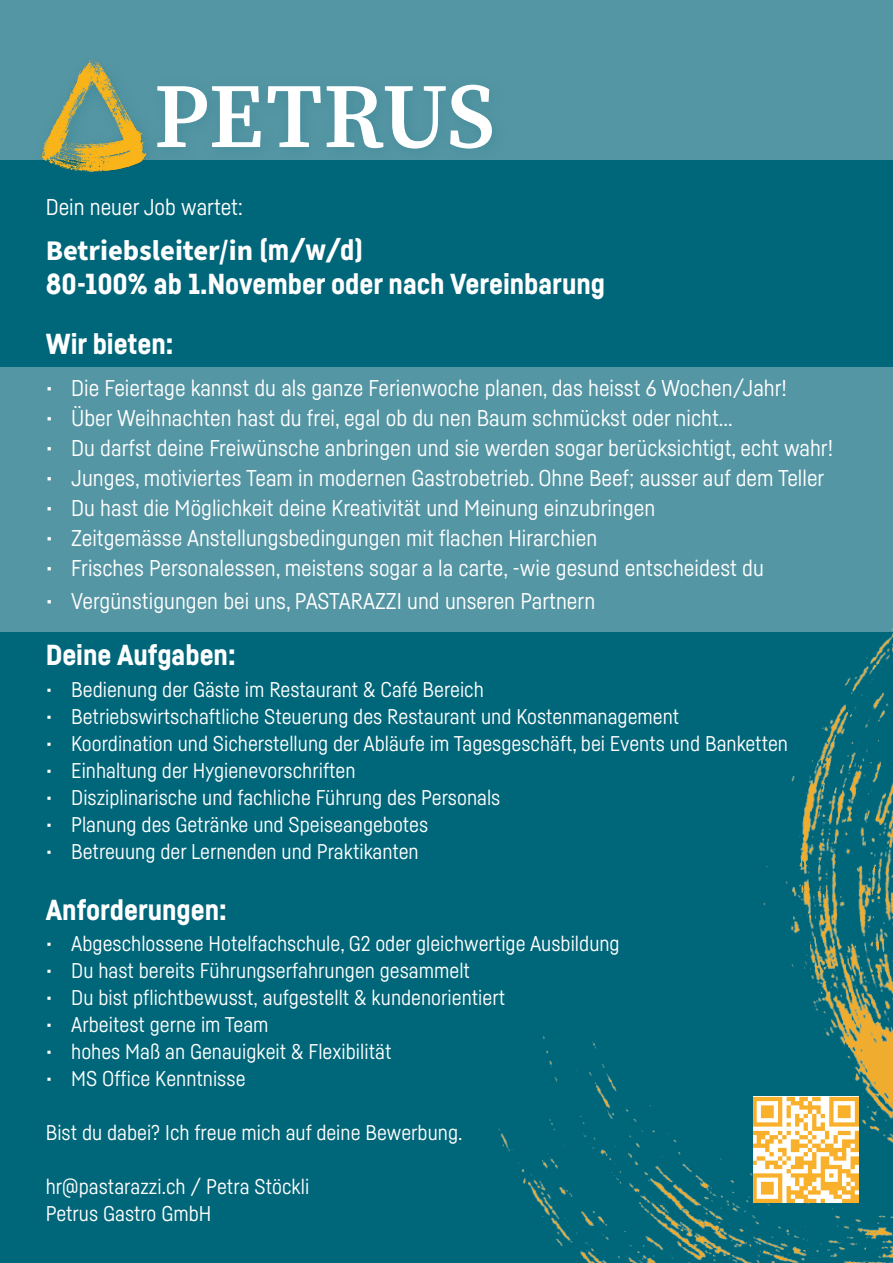
<style>
.page{position:relative;width:893px;height:1263px;background:#006679}
.page>*{position:absolute;margin:0;border:0;box-sizing:border-box;transform-origin:0 0}
.t1{font:900 28.5px/60px "Fabrikat";color:#fff}
.t2{font:700 28.5px "Source Sans Pro";color:#fff}
.t3{font:22.5px "Fabrikat";color:#fff}
.t4{font:21px/27px "Fabrikat";color:#fff}
.s1{font-family:"Fabrikat";font-weight:900}
</style>
<div class="page">
<div style="left:0;top:367px;width:893px;height:264px;background:#5596a4"></div>
<img style="left:376px;top:628px;width:517px;height:635px">
<div style="left:0;top:0;width:893px;height:160px;background:#5596a4"></div>
<div style="left:30px;top:50px;width:134px;height:141px;background:#006679;opacity:.24"></div>
<img style="left:37px;top:57px;width:113px;height:118px">
<div style="left:147px;top:74px;width:362px;height:92px;background:#006679;opacity:.21"></div>
<svg style="left:157px;top:86px;width:104px;height:61px"></svg>
<svg style="left:268px;top:86px;width:53px;height:61px"></svg>
<svg style="left:327px;top:85px;width:165px;height:64px"></svg>
<img style="left:753px;top:1097px;width:106px;height:106px">
<p class="t3" style="left:46px;top:193px;width:199px">Dein neuer Job wartet:</p>
<h1 class="t2" style="left:46px;top:231px;width:319px">Betriebsleiter/in <span class="s1">(m/w/d)</span></h1>
<h1 class="t1" style="left:46px;top:254px;width:561px">80-100% ab 1.November oder nach Vereinbarung<br>Wir bieten:</h1>
<p class="t3" style="left:46px;top:375px;width:743px">• Die Feiertage kannst du als ganze Ferienwoche planen, das heisst 6 Wochen/Jahr!</p>
<p class="t3" style="left:46px;top:405px;width:689px">• Über Weihnachten hast du frei, egal ob du nen Baum schmückst oder nicht...</p>
<p class="t3" style="left:46px;top:435px;width:789px">• Du darfst deine Freiwünsche anbringen und sie werden sogar berücksichtigt, echt wahr!</p>
<p class="t3" style="left:46px;top:465px;width:780px">• Junges, motiviertes Team in modernen Gastrobetrieb. Ohne Beef; ausser auf dem Teller</p>
<p class="t3" style="left:46px;top:495px;width:611px">• Du hast die Möglichkeit deine Kreativität und Meinung einzubringen</p>
<p class="t3" style="left:46px;top:525px;width:553px">• Zeitgemässe Anstellungsbedingungen mit flachen Hirarchien</p>
<p class="t3" style="left:46px;top:555px;width:720px">• Frisches Personalessen, meistens sogar a la carte, -wie gesund entscheidest du</p>
<p class="t3" style="left:46px;top:588px;width:551px">• Vergünstigungen bei uns, PASTARAZZI und unseren Partnern</p>
<h1 class="t1" style="left:46px;top:624px;width:191px">Deine Aufgaben:</h1>
<p class="t4" style="left:46px;top:675px;width:440px">• Bedienung der Gäste im Restaurant &amp; Café Bereich</p>
<p class="t4" style="left:46px;top:702px;width:635px">• Betriebswirtschaftliche Steuerung des Restaurant und Kostenmanagement</p>
<p class="t4" style="left:46px;top:729px;width:744px">• Koordination und Sicherstellung der Abläufe im Tagesgeschäft, bei Events und Banketten</p>
<p class="t4" style="left:46px;top:756px;width:311px">• Einhaltung der Hygienevorschriften</p>
<p class="t4" style="left:46px;top:783px;width:456px">• Disziplinarische und fachliche Führung des Personals</p>
<p class="t4" style="left:46px;top:810px;width:384px">• Planung des Getränke und Speiseangebotes</p>
<p class="t4" style="left:46px;top:837px;width:375px">• Betreuung der Lernenden und Praktikanten</p>
<h1 class="t1" style="left:46px;top:879px;width:183px">Anforderungen:</h1>
<p class="t4" style="left:46px;top:930px;width:575px">• Abgeschlossene Hotelfachschule, G2 oder gleichwertige Ausbildung</p>
<p class="t4" style="left:46px;top:957px;width:426px">• Du hast bereits Führungserfahrungen gesammelt</p>
<p class="t4" style="left:46px;top:984px;width:461px">• Du bist pflichtbewusst, aufgestellt &amp; kundenorientiert</p>
<p class="t4" style="left:46px;top:1011px;width:224px">• Arbeitest gerne im Team</p>
<p class="t4" style="left:46px;top:1038px;width:347px">• hohes Maß an Genauigkeit &amp; Flexibilität</p>
<p class="t4" style="left:46px;top:1065px;width:201px">• MS Office Kenntnisse</p>
<p class="t4" style="left:46px;top:1119px;width:418px">Bist du dabei? Ich freue mich auf deine Bewerbung.</p>
<p class="t4" style="left:46px;top:1173px;width:265px">hr@pastarazzi.ch / Petra Stöckli<br>Petrus Gastro GmbH</p>
</div>
